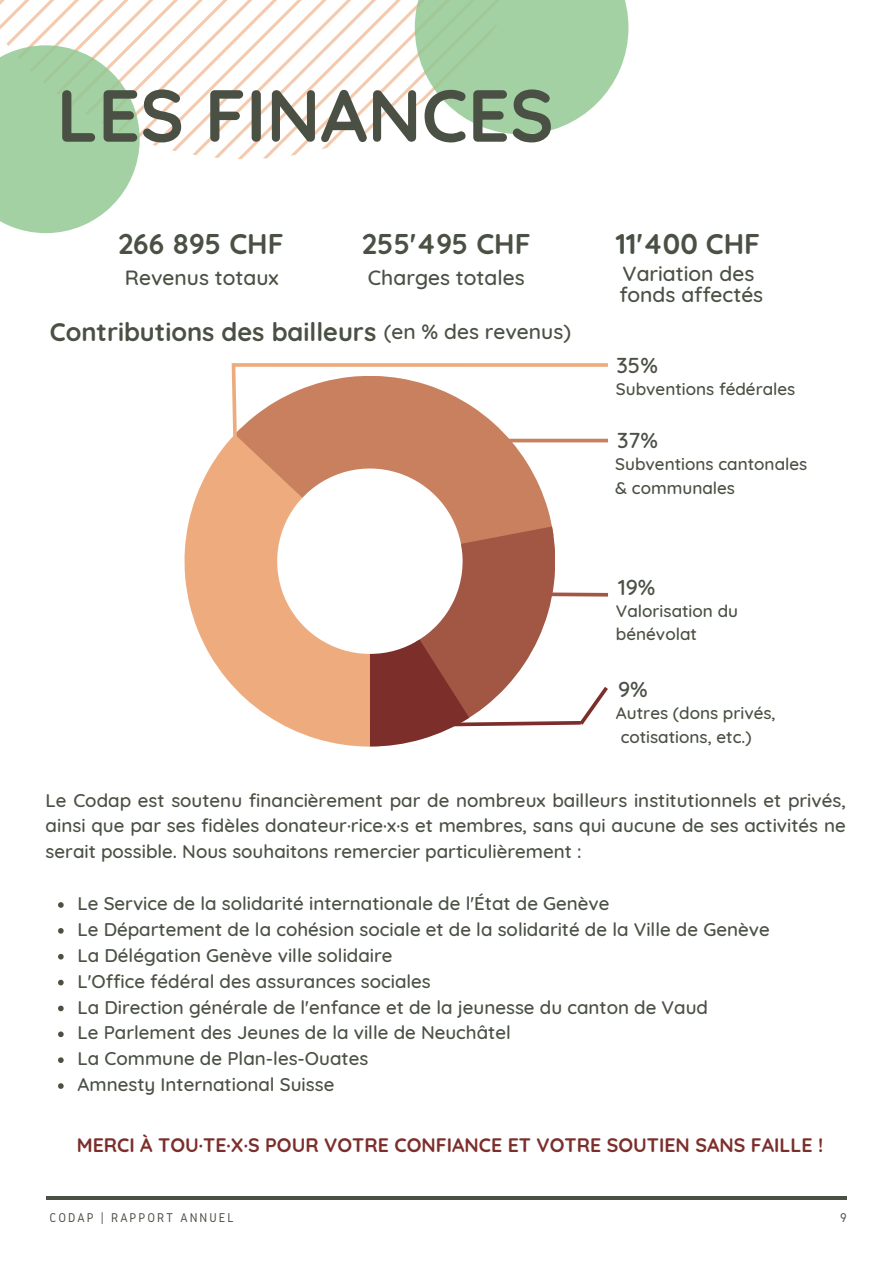
<style>
.page{position:relative;width:893px;height:1264px;background:#fff}
.page>*{position:absolute;margin:0;border:0;box-sizing:border-box;transform-origin:0 0}
.t1{font:700 73.65px "Quicksand";color:#4a5144}
.t2{font:700 28.5px "Quicksand";color:#4a5144}
.t3{font:700 25.5px "Quicksand";color:#4a5144}
.t4{font:500 21.9px "Quicksand";color:#4a5144}
.t5{font:500 21px/21.3px "Quicksand";color:#4a5144}
.t6{font:700 19.5px "Quicksand";color:#7c2e2b}
.t7{font:500 18.75px/25.8px "Quicksand";color:#4a5144}
.t8{font:500 17.1px/23.9px "Quicksand";color:#4a5144}
.t9{font:13.2px "Gidole";letter-spacing:.15em;color:#4a5144}
.s1{font-weight:500;font-size:21px}
</style>
<div class="page">
<hr style="left:46px;top:1196px;width:800px;height:3px;background:#4a5144">
<svg style="left:184px;top:440px;width:186px;height:306px;fill:#eeac7e"></svg>
<svg style="left:235px;top:376px;width:318px;height:172px;fill:#c8805f"></svg>
<hr style="left:233px;top:363px;width:375px;height:4px;background:#efb38a">
<svg style="left:230px;top:363px;width:9px;height:92px"></svg>
<hr style="left:491px;top:439px;width:117px;height:3px;background:#c8805f">
<svg style="left:370px;top:526px;width:238px;height:220px"></svg>
<svg style="left:58px;top:902px;width:6px;height:5px"></svg>
<svg style="left:58px;top:928px;width:6px;height:5px"></svg>
<svg style="left:58px;top:953px;width:6px;height:6px"></svg>
<svg style="left:58px;top:979px;width:6px;height:6px"></svg>
<svg style="left:58px;top:1005px;width:6px;height:6px"></svg>
<svg style="left:58px;top:1031px;width:6px;height:6px"></svg>
<svg style="left:58px;top:1057px;width:6px;height:5px"></svg>
<svg style="left:58px;top:1083px;width:6px;height:5px"></svg>
<svg style="left:0;top:0;width:628px;height:233px"></svg>
<h1 class="t1" style="left:57px;top:68px;width:498px">LES FINANCES</h1>
<h2 class="t2" style="left:118px;top:225px;width:167px">266 895 CHF</h2>
<p class="t5" style="left:125px;top:267px;width:155px">Revenus totaux</p>
<p class="t5" style="left:368px;top:267px;width:158px">Charges totales</p>
<h2 class="t2" style="left:362px;top:225px;width:170px">255'495 CHF</h2>
<h3 class="t3" style="left:50px;top:315px;width:522px">Contributions des bailleurs <span class="s1">(en % des revenus)</span></h3>
<h2 class="t2" style="left:616px;top:225px;width:146px">11'400 CHF</h2>
<p class="t5" style="left:619px;top:262px;width:145px">Variation des fonds affectés</p>
<p class="t4" style="left:616px;top:351px;width:43px">35%</p>
<p class="t8" style="left:616px;top:376px;width:181px">Subventions fédérales</p>
<p class="t4" style="left:617px;top:426px;width:43px">37%</p>
<p class="t8" style="left:615px;top:452px;width:193px">Subventions cantonales &amp; communales</p>
<p class="t4" style="left:618px;top:573px;width:39px">19%</p>
<p class="t8" style="left:616px;top:598px;width:124px">Valorisation du bénévolat</p>
<p class="t4" style="left:618px;top:675px;width:31px">9%</p>
<p class="t8" style="left:616px;top:700px;width:161px">Autres (dons privés, cotisations, etc.)</p>
<p class="t7" style="left:46px;top:786px;width:801px;text-align:justify">Le Codap est soutenu financièrement par de nombreux bailleurs institutionnels et privés, ainsi que par ses fidèles donateur·rice·x·s et membres, sans qui aucune de ses activités ne serait possible. Nous souhaitons remercier particulièrement :</p>
<p class="t7" style="left:77px;top:890px;width:693px">Le Service de la solidarité internationale de l'État de Genève<br>Le Département de la cohésion sociale et de la solidarité de la Ville de Genève La Délégation Genève ville solidaire<br>L'Office fédéral des assurances sociales<br>La Direction générale de l'enfance et de la jeunesse du canton de Vaud<br>Le Parlement des Jeunes de la ville de Neuchâtel<br>La Commune de Plan-les-Ouates<br>Amnesty International Suisse</p>
<p class="t6" style="left:77px;top:1132px;width:748px">MERCI À TOU·TE·X·S POUR VOTRE CONFIANCE ET VOTRE SOUTIEN SANS FAILLE !</p>
<p class="t9" style="left:49px;top:1210px;width:186px">CODAP | RAPPORT ANNUEL</p>
<p class="t9" style="left:840px;top:1210px;width:8px">9</p>
</div>
